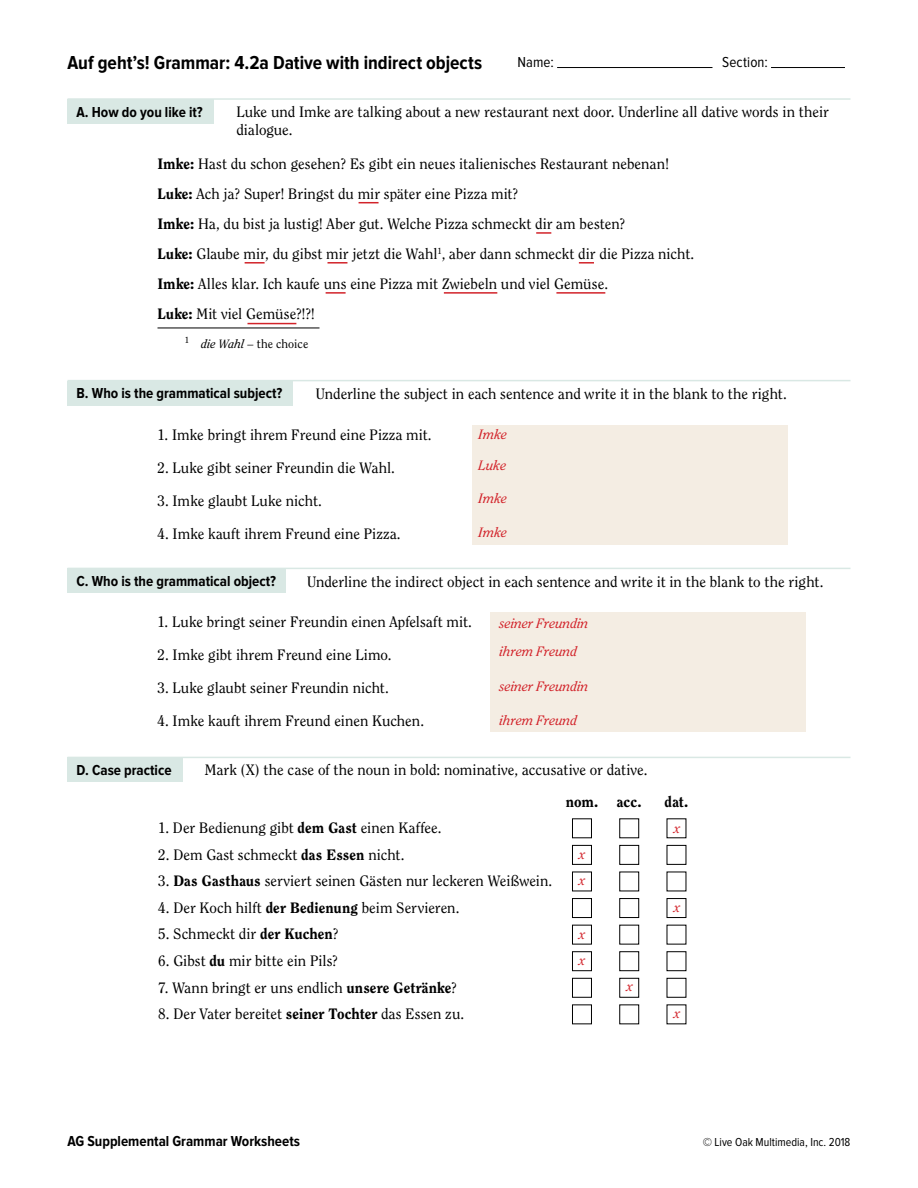
<style>
.page{position:relative;width:918px;height:1188px;background:#fff}
.page>*{position:absolute;margin:0;border:0;box-sizing:border-box;transform-origin:0 0}
.t1{font:700 19.5px "Proxima Nova Cond";color:#000}
.t2{font:15px/30px "Clearface Std";color:#000}
.t3{font:700 15px "Proxima Nova Cond";color:#000}
.t4{font:15px "Proxima Nova Cond";letter-spacing:.01em;color:#000}
.t5{font:800 15px "Clearface Std";color:#000}
.t6{font:italic 13.5px/28.7px "Clearface Std";color:#d2232a}
.t7{font:12px "Proxima Nova Cond";color:#000}
.t8{font:12px "Clearface Std";letter-spacing:.005em;color:#000}
.s1{font-weight:800}
.s2{font-style:italic}
</style>
<div class="page">
<hr style="left:557px;top:67px;width:155px;height:1px;background:#000">
<hr style="left:771px;top:67px;width:74px;height:1px;background:#000">
<div style="left:68px;top:99px;width:146px;height:25px;background:#d9e8e4"></div>
<hr style="left:68px;top:98px;width:782px;height:2px;background:#d9e8e4">
<hr style="left:158px;top:328px;width:162px;height:1px;background:#000">
<div style="left:68px;top:381px;width:225px;height:25px;background:#d9e8e4"></div>
<hr style="left:68px;top:380px;width:782px;height:1px;background:#d9e8e4">
<div style="left:68px;top:568px;width:218px;height:25px;background:#d9e8e4"></div>
<hr style="left:68px;top:568px;width:782px;height:1px;background:#d9e8e4">
<div style="left:572px;top:819px;width:20px;height:19px;border:1px solid #000"></div>
<div style="left:572px;top:845px;width:20px;height:20px;border:1px solid #000"></div>
<div style="left:620px;top:845px;width:19px;height:20px;border:1px solid #000"></div>
<div style="left:667px;top:845px;width:19px;height:20px;border:1px solid #000"></div>
<div style="left:572px;top:872px;width:20px;height:19px;border:1px solid #000"></div>
<div style="left:572px;top:898px;width:20px;height:20px;border:1px solid #000"></div>
<div style="left:620px;top:898px;width:19px;height:20px;border:1px solid #000"></div>
<div style="left:667px;top:898px;width:19px;height:20px;border:1px solid #000"></div>
<div style="left:572px;top:925px;width:20px;height:19px;border:1px solid #000"></div>
<div style="left:572px;top:951px;width:20px;height:20px;border:1px solid #000"></div>
<div style="left:620px;top:951px;width:19px;height:20px;border:1px solid #000"></div>
<div style="left:667px;top:951px;width:19px;height:20px;border:1px solid #000"></div>
<div style="left:572px;top:978px;width:20px;height:20px;border:1px solid #000"></div>
<div style="left:620px;top:978px;width:19px;height:20px;border:1px solid #000"></div>
<div style="left:667px;top:978px;width:19px;height:20px;border:1px solid #000"></div>
<div style="left:572px;top:1005px;width:20px;height:19px;border:1px solid #000"></div>
<div style="left:68px;top:757px;width:115px;height:25px;background:#d9e8e4"></div>
<hr style="left:68px;top:757px;width:782px;height:1px;background:#d9e8e4">
<div style="left:472px;top:425px;width:315px;height:119px;background:#f4ede3"></div>
<div style="left:490px;top:613px;width:316px;height:119px;background:#f4ede3"></div>
<svg style="left:359px;top:202px;width:20px;height:1px"></svg>
<svg style="left:536px;top:232px;width:15px;height:2px"></svg>
<hr style="left:245px;top:262px;width:20px;height:2px;background:#d2232a">
<svg style="left:328px;top:262px;width:19px;height:2px"></svg>
<svg style="left:579px;top:262px;width:15px;height:2px"></svg>
<hr style="left:326px;top:292px;width:20px;height:2px;background:#d2232a">
<hr style="left:444px;top:292px;width:53px;height:2px;background:#d2232a">
<hr style="left:556px;top:292px;width:49px;height:2px;background:#d2232a">
<hr style="left:248px;top:323px;width:48px;height:1px;background:#d2232a">
<h1 class="t1" style="left:68px;top:54px;width:416px">Auf geht’s! Grammar: 4.2a Dative with indirect objects</h1>
<p class="t4" style="left:518px;top:55px;width:38px">Name:</p>
<p class="t4" style="left:722px;top:55px;width:47px">Section:</p>
<p class="t3" style="left:76px;top:105px;width:128px">A. How do you like it?</p>
<p class="t2" style="left:236px;top:103px;width:594px;line-height:18px">Luke und Imke are talking about a new restaurant next door. Underline all dative words in their dialogue.</p>
<p class="t2" style="left:158px;top:148px;width:538px"><span class="s1">Imke:</span> Hast du schon gesehen? Es gibt ein neues italienisches Restaurant nebenan!<br><span class="s1">Luke:</span> Ach ja? Super! Bringst du mir später eine Pizza mit?<br><span class="s1">Imke:</span> Ha, du bist ja lustig! Aber gut. Welche Pizza schmeckt dir am besten?<br><span class="s1">Luke:</span> Glaube mir, du gibst mir jetzt die Wahl<sup>1</sup>, aber dann schmeckt dir die Pizza nicht.<br><span class="s1">Imke:</span> Alles klar. Ich kaufe uns eine Pizza mit Zwiebeln und viel Gemüse.<br><span class="s1">Luke:</span> Mit viel Gemüse?!?!</p>
<p class="t8" style="left:185px;top:337px;width:125px"><sup>1</sup> <span class="s2">die Wahl –</span> the choice</p>
<p class="t3" style="left:76px;top:386px;width:207px">B. Who is the grammatical subject?</p>
<p class="t2" style="left:316px;top:378px;width:472px">Underline the subject in each sentence and write it in the blank to the right.</p>
<p class="t2" style="left:158px;top:419px;width:276px">1. Imke bringt ihrem Freund eine Pizza mit.</p>
<p class="t2" style="left:158px;top:452px;width:239px">2. Luke gibt seiner Freundin die Wahl.</p>
<p class="t2" style="left:158px;top:485px;width:166px">3. Imke glaubt Luke nicht.</p>
<p class="t2" style="left:158px;top:518px;width:245px">4. Imke kauft ihrem Freund eine Pizza.</p>
<p class="t3" style="left:76px;top:574px;width:201px">C. Who is the grammatical object?</p>
<p class="t2" style="left:158px;top:607px;width:316px">1. Luke bringt seiner Freundin einen Apfelsaft mit.</p>
<p class="t2" style="left:158px;top:640px;width:236px">2. Imke gibt ihrem Freund eine Limo.</p>
<p class="t2" style="left:158px;top:673px;width:233px">3. Luke glaubt seiner Freundin nicht.</p>
<p class="t2" style="left:158px;top:706px;width:268px">4. Imke kauft ihrem Freund einen Kuchen.</p>
<p class="t6" style="left:479px;top:421px;width:30px">Imke</p>
<p class="t6" style="left:479px;top:451px;width:29px">Luke</p>
<p class="t6" style="left:479px;top:484px;width:30px">Imke</p>
<p class="t6" style="left:479px;top:519px;width:30px">Imke</p>
<p class="t2" style="left:307px;top:567px;width:518px">Underline the indirect object in each sentence and write it in the blank to the right.</p>
<p class="t6" style="left:500px;top:609px;width:90px">seiner Freundin ihrem Freund</p>
<p class="t6" style="left:500px;top:672px;width:90px">seiner Freundin</p>
<p class="t6" style="left:500px;top:706px;width:79px">ihrem Freund</p>
<p class="t3" style="left:76px;top:763px;width:97px">D. Case practice</p>
<p class="t2" style="left:205px;top:755px;width:444px">Mark (X) the case of the noun in bold: nominative, accusative or dative.</p>
<p class="t2" style="left:158px;top:813px;width:285px">1. Der Bedienung gibt <span class="s1">dem Gast</span> einen Kaffee.</p>
<p class="t2" style="left:158px;top:840px;width:248px">2. Dem Gast schmeckt <span class="s1">das Essen</span> nicht.</p>
<p class="t2" style="left:158px;top:866px;width:395px">3. <span class="s1">Das Gasthaus</span> serviert seinen Gästen nur leckeren Weißwein.</p>
<p class="t2" style="left:158px;top:893px;width:303px">4. Der Koch hilft <span class="s1">der Bedienung</span> beim Servieren.</p>
<p class="t2" style="left:158px;top:919px;width:182px">5. Schmeckt dir <span class="s1">der Kuchen</span>?</p>
<p class="t2" style="left:158px;top:946px;width:181px">6. Gibst <span class="s1">du</span> mir bitte ein Pils?</p>
<p class="t2" style="left:158px;top:972px;width:300px">7. Wann bringt er uns endlich <span class="s1">unsere Getränke</span>?</p>
<p class="t2" style="left:158px;top:999px;width:307px">8. Der Vater bereitet <span class="s1">seiner Tochter</span> das Essen zu.</p>
<p class="t5" style="left:566px;top:792px;width:77px">nom. acc.</p>
<p class="t5" style="left:665px;top:792px;width:25px">dat.</p>
<p class="t6" style="left:579px;top:841px;width:8px;line-height:26.4px">x x</p>
<p class="t6" style="left:579px;top:922px;width:8px;line-height:25.3px">x x</p>
<p class="t6" style="left:626px;top:972px;width:8px">x</p>
<p class="t6" style="left:674px;top:814px;width:8px">x</p>
<p class="t6" style="left:674px;top:893px;width:8px">x</p>
<p class="t6" style="left:674px;top:999px;width:8px">x</p>
<p class="t3" style="left:68px;top:1134px;width:234px">AG Supplemental Grammar Worksheets</p>
<p class="t7" style="left:703px;top:1136px;width:149px">© Live Oak Multimedia, Inc. 2018</p>
</div>
